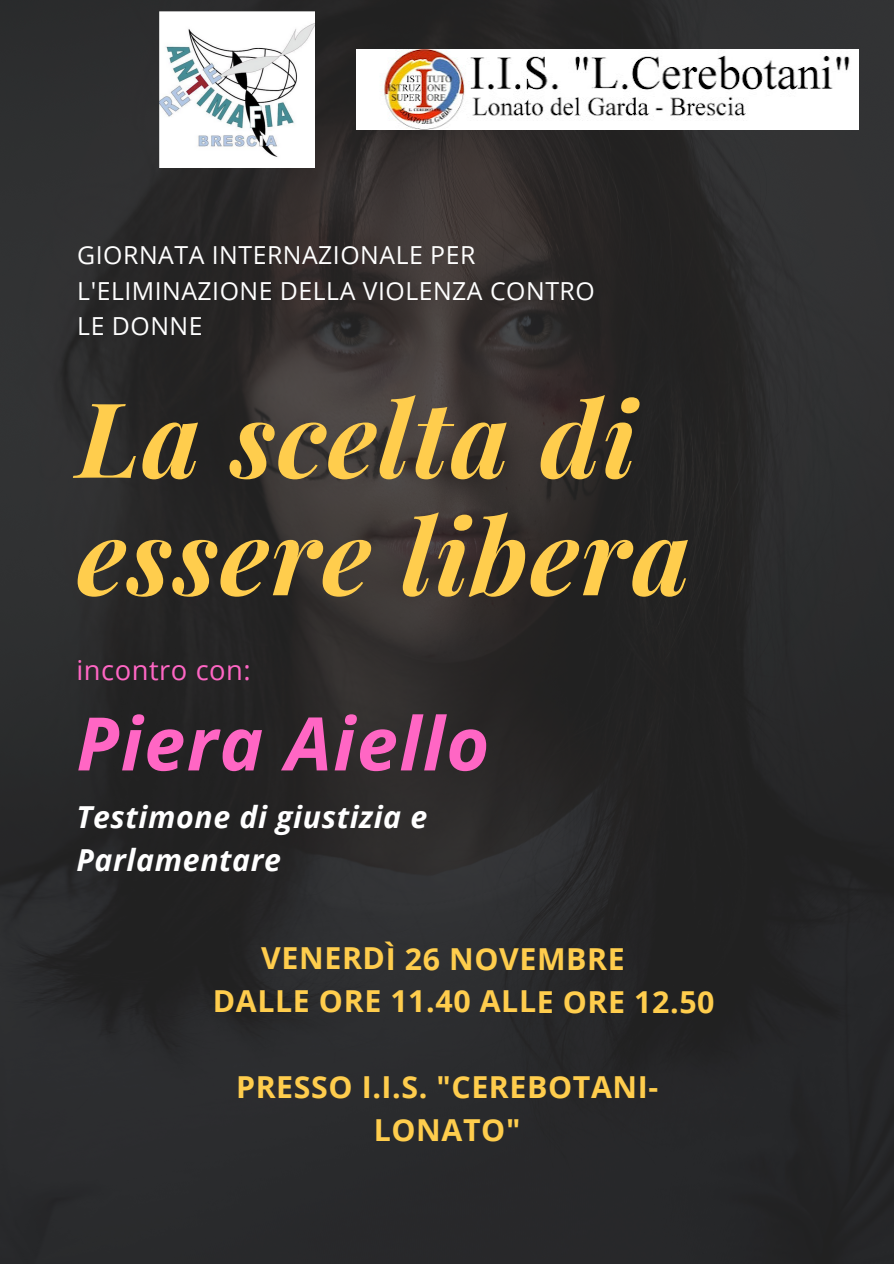
<style>
.page{position:relative;width:894px;height:1264px;background:#fff}
.page>*{position:absolute;margin:0;border:0;box-sizing:border-box;transform-origin:0 0}
.t1{font:italic 700 104.25px "Playfair Display";letter-spacing:.02em;color:#ffcd4d}
.t2{font:italic 700 73.8px "Open Sans";letter-spacing:.02em;color:#ff66c4}
.t3{font:700 30.3px/42.8px "Open Sans";letter-spacing:.02em;color:#ffcd4d;text-align:center}
.t4{font:italic 700 30.3px/42.8px "Open Sans";letter-spacing:.02em;color:#fff}
.t5{font:27.3px "Open Sans";letter-spacing:.02em;color:#ff66c4}
.t6{font:24.75px/35.4px "Open Sans";letter-spacing:.02em;color:#fff}
</style>
<div class="page">
<img style="left:0;top:0;width:893px;height:1263px">
<img style="left:159px;top:12px;width:155px;height:155px">
<img style="left:356px;top:50px;width:502px;height:80px">
<p class="t6" style="left:77px;top:237px;width:519px">GIORNATA INTERNAZIONALE PER<br>L'ELIMINAZIONE DELLA VIOLENZA CONTRO<br>LE DONNE</p>
<p class="t1" style="left:77px;top:365px;width:560px">La scelta di</p>
<p class="t1" style="left:77px;top:482px;width:614px">essere libera</p>
<p class="t5" style="left:76px;top:651px;width:176px">incontro con:</p>
<p class="t2" style="left:76px;top:691px;width:414px">Piera Aiello</p>
<p class="t4" style="left:76px;top:794px;width:352px">Testimone di giustizia e<br>Parlamentare</p>
<p class="t3" style="left:261px;top:936px;width:365px">VENERDÌ 26 NOVEMBRE</p>
<p class="t3" style="left:213px;top:979px;width:503px">DALLE ORE 11.40 ALLE ORE 12.50</p>
<p class="t3" style="left:236px;top:1064px;width:423px">PRESSO I.I.S. "CEREBOTANI-<br>LONATO"</p>
</div>
